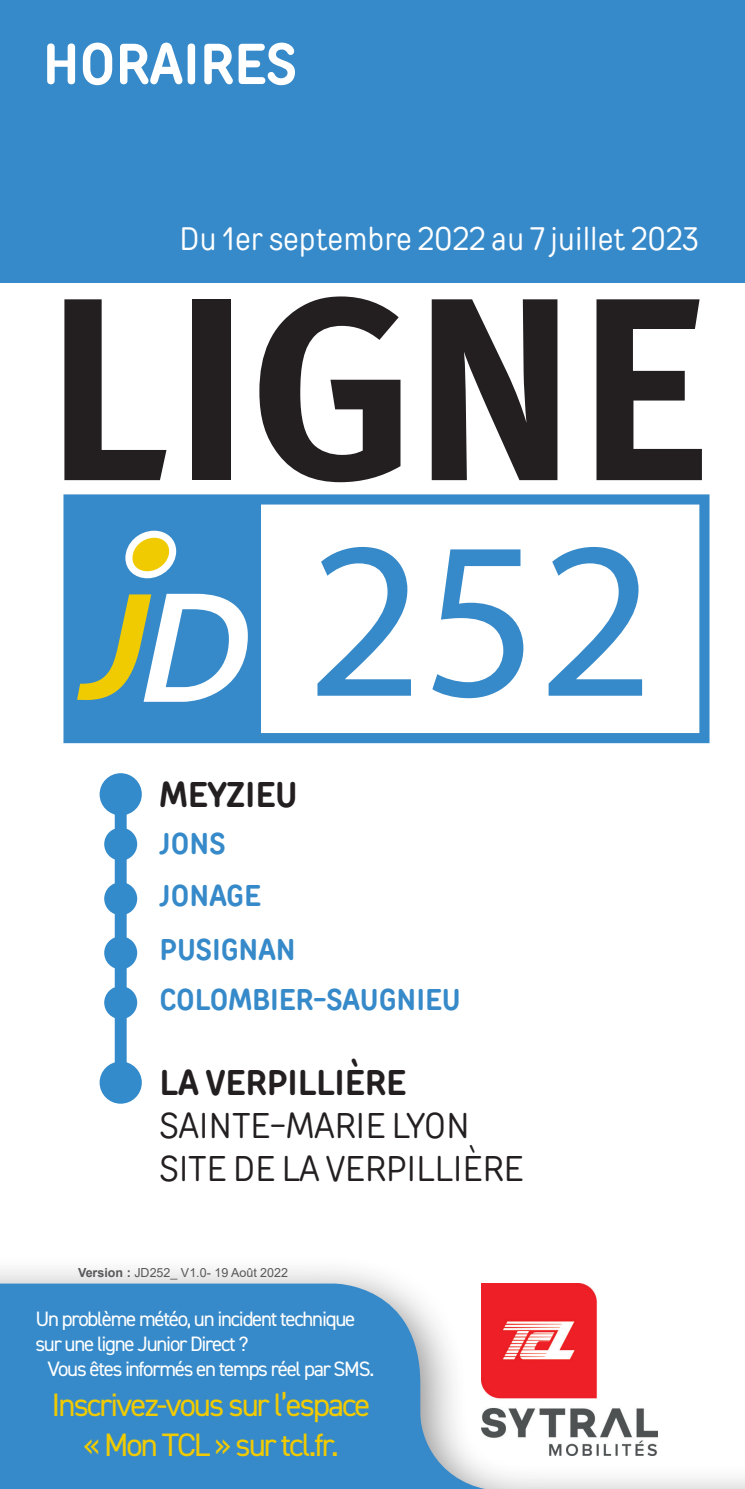
<style>
.page{position:relative;width:745px;height:1489px;background:#fff}
.page>*{position:absolute;margin:0;border:0;box-sizing:border-box;transform-origin:0 0}
.t1{font:225px "Myriad Pro";color:#378ac9}
.t2{font:700 57.5px "TT Rounds Condensed";color:#fff}
.t3{font:35.75px/42.8px "TT Rounds Condensed";color:#231f20}
.t4{font:700 35.75px "TT Rounds Condensed";color:#231f20}
.t5{font:32.5px/40px "DIN2014";letter-spacing:-.06em;color:#f0cb02;text-align:center}
.t6{font:32.5px "TT Rounds Condensed";color:#fff}
.t7{font:700 30px "TT Rounds Condensed";color:#368ac9}
.t8{font:20.75px "DIN2014";letter-spacing:-.06em;color:#fff}
.t9{font:12.5px "Arial";color:#57585a}
.s1{font-weight:700}
</style>
<div class="page">
<svg style="left:64px;top:299px;width:102px;height:181px"></svg>
<div style="left:193px;top:299px;width:37px;height:181px;background:#231f20"></div>
<svg style="left:259px;top:296px;width:141px;height:186px"></svg>
<svg style="left:431px;top:299px;width:126px;height:181px"></svg>
<svg style="left:596px;top:299px;width:105px;height:181px"></svg>
<svg style="left:63px;top:494px;width:646px;height:249px"></svg>
<div style="left:71px;top:501px;width:189px;height:238px;background:#378ac9"></div>
<svg style="left:125px;top:530px;width:51px;height:48px"></svg>
<svg style="left:77px;top:594px;width:171px;height:107px"></svg>
<div style="left:0;top:0;width:744px;height:282px;background:#378ac9"></div>
<div style="left:0;top:1254px;width:744px;height:234px;background:#231f20;opacity:.5"></div>
<svg style="left:0;top:1283px;width:744px;height:205px;fill:#378ac9"></svg>
<div style="left:99px;top:773px;width:43px;height:42px;background:#348bcb;border-radius:50%"></div>
<div style="left:99px;top:1061px;width:43px;height:42px;background:#348bcb;border-radius:50%"></div>
<div style="left:115px;top:796px;width:12px;height:281px;background:#348bcb"></div>
<div style="left:104px;top:882px;width:33px;height:33px;background:#348bcb;border-radius:50%"></div>
<div style="left:104px;top:986px;width:33px;height:33px;background:#348bcb;border-radius:50%"></div>
<div style="left:104px;top:936px;width:33px;height:33px;background:#348bcb;border-radius:50%"></div>
<div style="left:104px;top:827px;width:33px;height:33px;background:#348bcb;border-radius:50%"></div>
<h2 class="t2" style="left:43px;top:25px;width:255px">HORAIRES</h2>
<h3 class="t6" style="left:179px;top:217px;width:521px">Du 1er septembre 2022 au 7 juillet 2023</h3>
<h1 class="t1" style="left:307px;top:481px;width:348px">252</h1>
<h3 class="t4" style="left:159px;top:770px;width:139px">MEYZIEU</h3>
<h3 class="t7" style="left:159px;top:823px;width:67px">JONS</h3>
<h3 class="t7" style="left:159px;top:875px;width:102px">JONAGE</h3>
<h3 class="t7" style="left:159px;top:929px;width:137px">PUSIGNAN</h3>
<h3 class="t7" style="left:159px;top:978px;width:302px">COLOMBIER-SAUGNIEU</h3>
<h3 class="t4" style="left:159px;top:1058px;width:247px">LA VERPILLIÈRE</h3>
<h3 class="t3" style="left:159px;top:1103px;width:365px">SAINTE-MARIE LYON<br>SITE DE LA VERPILLIÈRE</h3>
<p class="t9" style="left:78px;top:1263px;width:211px"><span class="s1">Version :</span> JD252_ V1.0- 19 Août 2022</p>
<p class="t8" style="left:35px;top:1305px;width:321px">Un problème météo, un incident technique</p>
<p class="t8" style="left:35px;top:1330px;width:214px">sur une ligne Junior Direct ?</p>
<p class="t8" style="left:48px;top:1355px;width:328px">Vous êtes informés en temps réel par SMS.</p>
<h3 class="t5" style="left:52px;top:1383px;width:320px">Inscrivez-vous sur l’espace « Mon TCL » sur tcl.fr.</h3>
</div>
